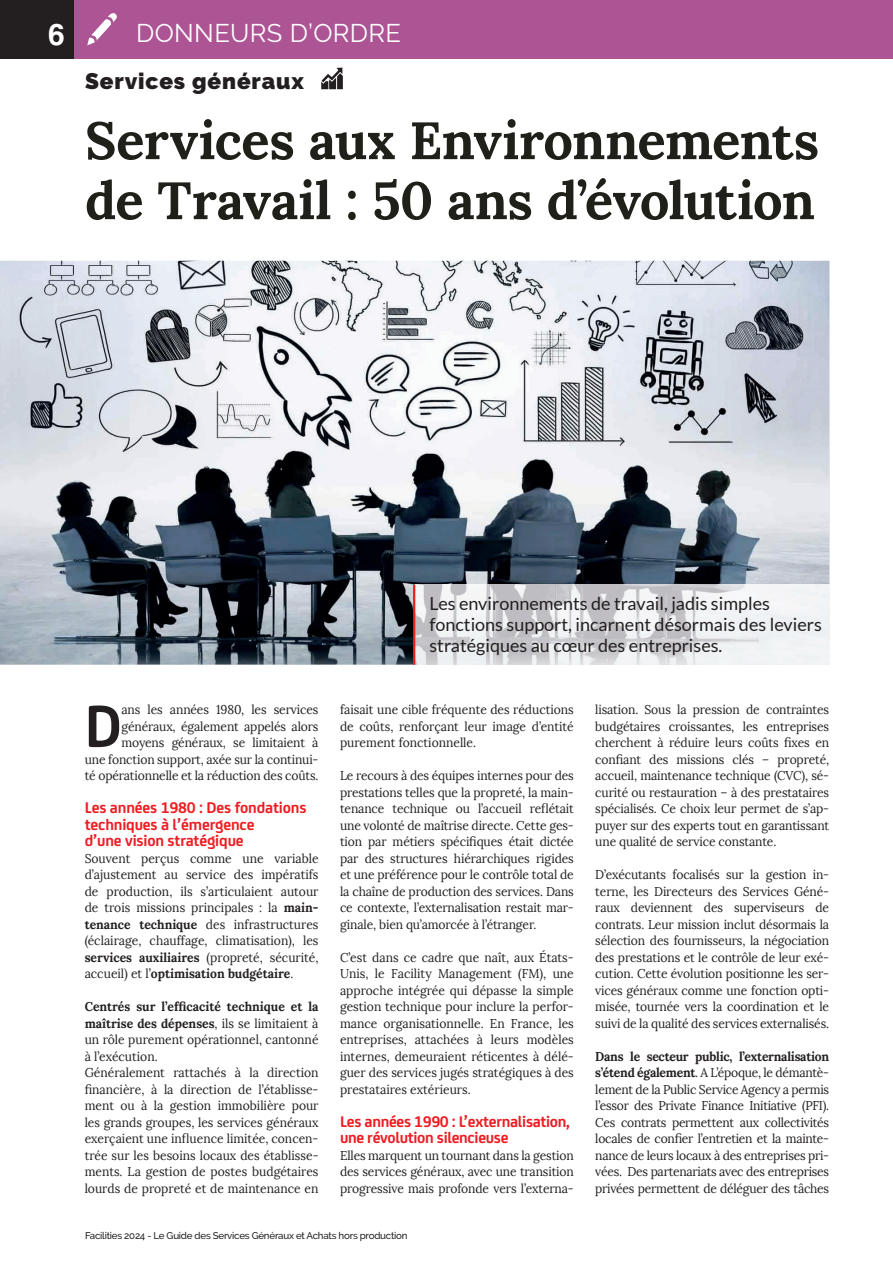
<style>
.page{position:relative;width:893px;height:1263px;background:#fff}
.page>*{position:absolute;margin:0;border:0;box-sizing:border-box;transform-origin:0 0}
.t1{font:700 63.75px "FS Joey";color:#231f20;scale:.95 1}
.t2{font:700 52.5px/60px "Lora";letter-spacing:-.015em;color:#1f2019}
.t3{font:700 30px "Helvetica LT Std";color:#fff}
.t4{font:25.5px "Raleway";letter-spacing:.015em;color:#fff}
.t5{font:900 22.5px "Raleway";letter-spacing:.04em;color:#231f20}
.t6{font:18px/21px "Lato";color:#231f20}
.t7{font:700 16.5px/16.5px "FS Joey";letter-spacing:-.01em;color:#ee1d23}
.t8{font:12.75px/16.5px "Lora";letter-spacing:-.005em;color:#231f20;text-align:justify;scale:.95 1}
.t9{font:500 9.75px "Raleway";letter-spacing:-.025em;color:#231f20}
.s1{font-weight:700}
</style>
<div class="page">
<div style="left:0;top:0;width:74px;height:58px;background:#231f20"></div>
<svg style="left:321px;top:68px;width:22px;height:21px"></svg>
<div style="left:74px;top:0;width:819px;height:58px;background:#ac5494"></div>
<svg style="left:87px;top:13px;width:30px;height:32px"></svg>
<img style="left:0;top:261px;width:829px;height:403px">
<img style="left:415px;top:585px;width:414px;height:79px">
<hr style="left:413px;top:585px;width:2px;height:80px;background:#ee1d23">
<h3 class="t3" style="left:48px;top:16px;width:18px">6</h3>
<h3 class="t4" style="left:136px;top:19px;width:266px">DONNEURS D’ORDRE</h3>
<h3 class="t5" style="left:85px;top:68px;width:220px">Services généraux</h3>
<h2 class="t2" style="left:85px;top:110px;width:736px">Services aux Environnements de Travail : 50 ans d’évolution</h2>
<p class="t8" style="left:85px;top:701px;width:248px;text-align:right">ans les années 1980, les services généraux, également appelés alors moyens généraux, se limitaient à<br>une fonction support, axée sur la continui&shy;té opérationnelle et la réduction des coûts.</p>
<p class="t7" style="left:85px;top:798px;width:223px">Les années 1980 : Des fondations techniques à l’émergence<br>d’une vision stratégique</p>
<p class="t8" style="left:85px;top:850px;width:248px">Souvent perçus comme une variable d’ajustement au service des impératifs de production, ils s’articulaient autour de trois missions principales : la <span class="s1">main&shy;tenance technique</span> des infrastructures (éclairage, chauffage, climatisation), les <span class="s1">services auxiliaires</span> (propreté, sécurité, accueil) et l’<span class="s1">optimisation budgétaire</span>.</p>
<p class="t8" style="left:85px;top:998px;width:248px;text-align:left"><span class="s1">Centrés sur l’efficacité technique et la maîtrise des dépenses</span>, ils se limitaient à un rôle purement opérationnel, cantonné à l’exécution.<br>Généralement rattachés à la direction financière, à la direction de l’établisse&shy;ment ou à la gestion immobilière pour les grands groupes, les services généraux exerçaient une influence limitée, concen&shy;trée sur les besoins locaux des établisse&shy;ments. La gestion de postes budgétaires lourds de propreté et de maintenance en</p>
<h1 class="t1" style="left:85px;top:678px;width:41px">D</h1>
<h3 class="t6" style="left:429px;top:593px;width:394px">Les environnements de travail, jadis simples fonctions support, incarnent désormais des leviers stratégiques au cœur des entreprises.</h3>
<p class="t8" style="left:340px;top:701px;width:248px">faisait une cible fréquente des réductions de coûts, renforçant leur image d’entité purement fonctionnelle.</p>
<p class="t8" style="left:340px;top:767px;width:248px">Le recours à des équipes internes pour des prestations telles que la propreté, la main&shy;tenance technique ou l’accueil reflétait une volonté de maîtrise directe. Cette ges&shy;tion par métiers spécifiques était dictée par des structures hiérarchiques rigides et une préférence pour le contrôle total de la chaîne de production des services. Dans ce contexte, l’externalisation restait mar&shy;ginale, bien qu’amorcée à l’étranger.</p>
<p class="t8" style="left:340px;top:949px;width:248px">C’est dans ce cadre que naît, aux États-Unis, le Facility Management (FM), une approche intégrée qui dépasse la simple gestion technique pour inclure la perfor&shy;mance organisationnelle. En France, les entreprises, attachées à leurs modèles internes, demeuraient réticentes à délé&shy;guer des services jugés stratégiques à des prestataires extérieurs.</p>
<p class="t7" style="left:340px;top:1112px;width:231px">Les années 1990 : L’externalisation, une révolution silencieuse</p>
<p class="t8" style="left:340px;top:1147px;width:248px">Elles marquent un tournant dans la gestion des services généraux, avec une transition progressive mais profonde vers l’externa-</p>
<p class="t8" style="left:595px;top:701px;width:248px">lisation. Sous la pression de contraintes budgétaires croissantes, les entreprises cherchent à réduire leurs coûts fixes en confiant des missions clés – propreté, accueil, maintenance technique (CVC), sé&shy;curité ou restauration – à des prestataires spécialisés. Ce choix leur permet de s’ap&shy;puyer sur des experts tout en garantissant une qualité de service constante.</p>
<p class="t8" style="left:595px;top:866px;width:248px">D’exécutants focalisés sur la gestion in&shy;terne, les Directeurs des Services Géné&shy;raux deviennent des superviseurs de contrats. Leur mission inclut désormais la sélection des fournisseurs, la négociation des prestations et le contrôle de leur exé&shy;cution. Cette évolution positionne les ser&shy;vices généraux comme une fonction opti&shy;misée, tournée vers la coordination et le suivi de la qualité des services externalisés.</p>
<p class="t8" style="left:595px;top:1048px;width:248px"><span class="s1">Dans le secteur public, l’externalisation s’étend également</span>. A L’époque, le démantè&shy;lement de la Public Service Agency a permis l’essor des Private Finance Initiative (PFI).<br>Ces contrats permettent aux collectivités locales de confier l’entretien et la mainte&shy;nance de leurs locaux à des entreprises pri&shy;vées. Des partenariats avec des entreprises privées permettent de déléguer des tâches</p>
<p class="t9" style="left:85px;top:1230px;width:324px">Facilities 2024 - Le Guide des Services Généraux et Achats hors production</p>
</div>
